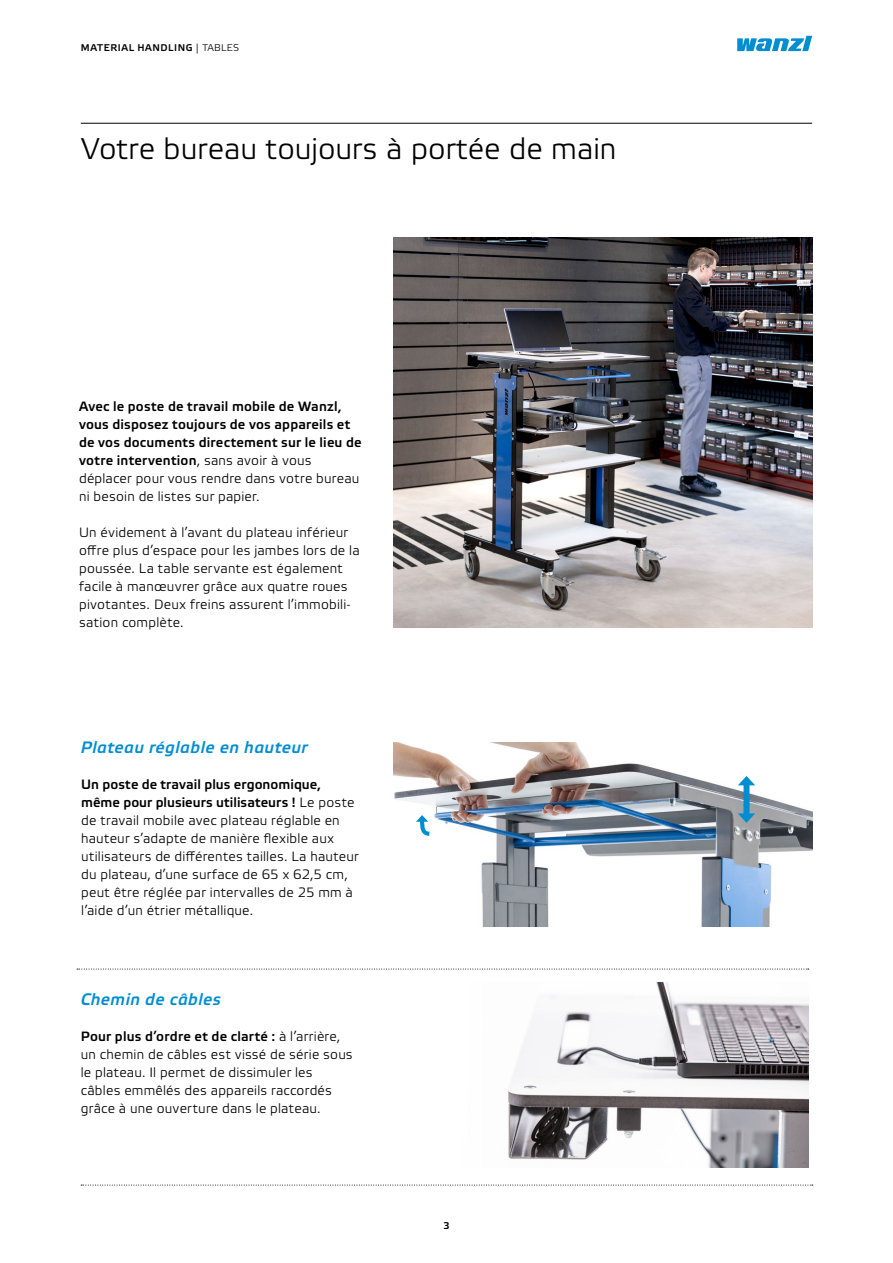
<style>
.page{position:relative;width:893px;height:1263px;background:#fff}
.page>*{position:absolute;margin:0;border:0;box-sizing:border-box;transform-origin:0 0}
.t1{font:300 30px "Wanzl Etelka";color:#000}
.t2{font:italic 500 16.5px "Wanzl Etelka";letter-spacing:.03em;color:#008dd1}
.t3{font:300 13.5px/18px "Wanzl Etelka";letter-spacing:.015em;color:#000}
.t4{font:500 13.5px/18px "Wanzl Etelka";letter-spacing:.015em;color:#000}
.t5{font:500 9.75px "Wanzl Etelka";letter-spacing:.06em;color:#000}
.s1{font-weight:300}
.s2{font-weight:500}
</style>
<div class="page">
<svg style="left:737px;top:36px;width:75px;height:15px"></svg>
<img style="left:393px;top:743px;width:419px;height:183px">
<div style="left:743px;top:783px;width:6px;height:22px;background:#008dd1"></div>
<svg style="left:738px;top:776px;width:17px;height:9px"></svg>
<div style="left:743px;top:804px;width:6px;height:12px;background:#008dd1"></div>
<svg style="left:738px;top:813px;width:17px;height:10px"></svg>
<svg style="left:416px;top:815px;width:18px;height:23px"></svg>
<img style="left:393px;top:237px;width:419px;height:390px">
<img style="left:508px;top:983px;width:300px;height:184px">
<hr style="left:81px;top:123px;width:731px;height:1px;background:#000">
<svg style="left:81px;top:1185px;width:732px;height:1px"></svg>
<svg style="left:77px;top:969px;width:732px;height:1px"></svg>
<p class="t5" style="left:81px;top:42px;width:160px">MATERIAL HANDLING <span class="s1">| TABLES</span></p>
<h1 class="t1" style="left:81px;top:132px;width:537px">Votre bureau toujours à portée de main</h1>
<p class="t4" style="left:79px;top:398px;width:284px">Avec le poste de travail mobile de Wanzl, vous disposez toujours de vos appareils et de vos documents directement sur le lieu de votre intervention<span class="s1">, sans avoir à vous déplacer pour vous rendre dans votre bureau ni besoin de listes sur papier.</span></p>
<p class="t3" style="left:79px;top:524px;width:282px">Un évidement à l’avant du plateau inférieur offre plus d’espace pour les jambes lors de la poussée. La table servante est également facile à manœuvrer grâce aux quatre roues pivotantes. Deux freins assurent l’immobili&shy;sation complète.</p>
<p class="t2" style="left:81px;top:738px;width:229px">Plateau réglable en hauteur</p>
<p class="t3" style="left:81px;top:776px;width:279px"><span class="s2">Un poste de travail plus ergonomique, même pour plusieurs utilisateurs !</span> Le poste de travail mobile avec plateau réglable en hauteur s’adapte de manière flexible aux utilisateurs de différentes tailles. La hauteur du plateau, d’une surface de 65 x 62,5 cm, peut être réglée par intervalles de 25 mm à l’aide d’un étrier métallique.</p>
<p class="t2" style="left:81px;top:990px;width:142px">Chemin de câbles</p>
<p class="t3" style="left:81px;top:1028px;width:273px"><span class="s2">Pour plus d’ordre et de clarté :</span> à l’arrière, un chemin de câbles est vissé de série sous le plateau. Il permet de dissimuler les câbles emmêlés des appareils raccordés grâce à une ouverture dans le plateau.</p>
<p class="t5" style="left:443px;top:1220px;width:8px">3</p>
</div>
